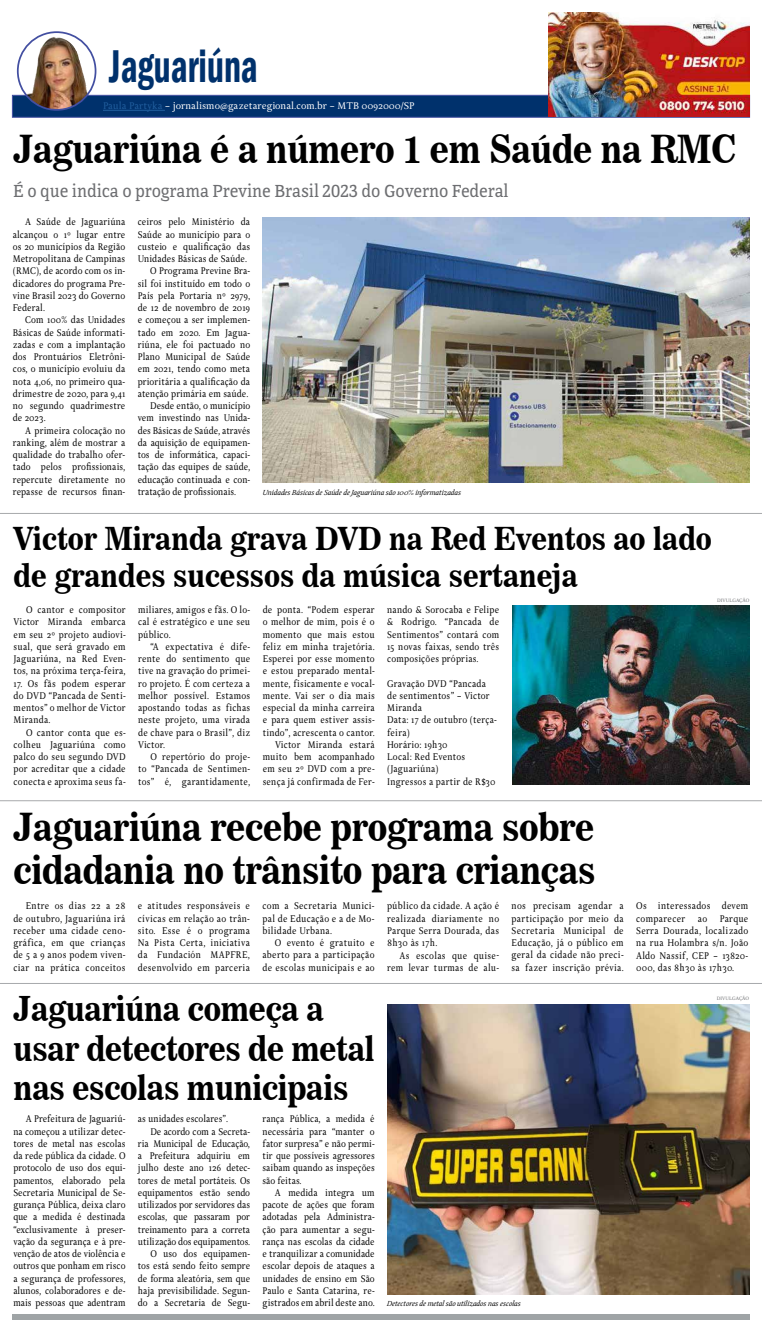
<style>
.page{position:relative;width:762px;height:1332px;background:#fff}
.page>*{position:absolute;margin:0;border:0;box-sizing:border-box;transform-origin:0 0}
.t1{font:600 condensed 47.25px "Franklin Gothic";color:#00316c;scale:.75 1}
.t2{font:38.5px/42.9px "News 706 BT Bold C";letter-spacing:-.01em;color:#000;scale:.9 1}
.t3{font:34.12px/39.4px "News 706 BT Bold C";letter-spacing:-.01em;color:#000;scale:.9 1}
.t4{font:31.5px/36.8px "News 706 BT Bold C";color:#000;scale:.9 1}
.t5{font:18.38px "Directa Serif";letter-spacing:-.01em;color:#6d6e71}
.t6{font:10.5px/12.2px "Delicato Pro";letter-spacing:.01em;color:#000;text-align:justify;scale:.9 1}
.t7{font:10.5px "Delicato Pro";letter-spacing:-.01em;color:#000;scale:.9 1}
.t8{font:10.5px "Delicato Pro";color:#fff}
.t9{font:10.5px/12.2px "Delicato Pro";letter-spacing:.03em;color:#000;text-align:right;scale:.9 1}
.t10{font:italic 7.88px "Delicato Pro";color:#000}
.t11{font:5.25px "Delicato Pro";color:#6d6e71}
.s1{color:#215e9e}
</style>
<div class="page">
<div style="left:12px;top:1314px;width:737px;height:6px;background:#9fa4a6"></div>
<div style="left:12px;top:95px;width:737px;height:23px;background:#00316c;border:1px solid #434fa1"></div>
<hr style="left:103px;top:110px;width:62px;height:1px;background:#215e9e">
<img style="left:34px;top:37px;width:20px;height:44px">
<div style="left:17px;top:31px;width:79px;height:80px;border:2px solid #434fa1;border-radius:50%"></div>
<img style="left:549px;top:12px;width:200px;height:104px">
<hr style="left:0;top:800px;width:761px;height:1px;background:#a7a9ac">
<hr style="left:0;top:513px;width:761px;height:1px;background:#a7a9ac">
<img style="left:262px;top:217px;width:487px;height:265px">
<hr style="left:0;top:983px;width:761px;height:1px;background:#a7a9ac">
<img style="left:387px;top:1004px;width:362px;height:290px">
<img style="left:513px;top:605px;width:236px;height:180px">
<h1 class="t1" style="left:109px;top:34px;width:200px">Jaguariúna</h1>
<p class="t8" style="left:103px;top:100px;width:313px"><span class="s1">Paula Partyka</span> – jornalismo@gazetaregional.com.br – MTB 0092000/SP</p>
<h2 class="t2" style="left:14px;top:127px;width:804px">Jaguariúna é a número 1 em Saúde na RMC</h2>
<h3 class="t5" style="left:13px;top:180px;width:497px">É o que indica o programa Previne Brasil 2023 do Governo Federal</h3>
<p class="t6" style="left:13px;top:216px;width:126px;text-indent:12px">A Saúde de Jaguariúna alcançou o 1º lugar entre os 20 municípios da Região Metropolitana de Campinas (RMC), de acordo com os in&shy;dicadores do programa Pre&shy;vine Brasil 2023 do Governo Federal.</p>
<p class="t6" style="left:13px;top:314px;width:126px;text-indent:12px">Com 100% das Unidades Básicas de Saúde informati&shy;zadas e com a implantação dos Prontuários Eletrôni&shy;cos, o município evoluiu da nota 4,06, no primeiro qua&shy;drimestre de 2020, para 9,41 no segundo quadrimestre de 2023.</p>
<p class="t6" style="left:13px;top:424px;width:126px;text-indent:12px">A primeira colocação no ranking, além de mostrar a qualidade do trabalho ofer&shy;tado pelos profissionais, repercute diretamente no repasse de recursos finan-</p>
<p class="t6" style="left:138px;top:216px;width:126px">ceiros pelo Ministério da</p>
<p class="t6" style="left:138px;top:228px;width:126px">Saúde ao município para o</p>
<p class="t6" style="left:138px;top:241px;width:126px">custeio e qualificação das</p>
<p class="t6" style="left:138px;top:253px;width:123px">Unidades Básicas de Saúde.</p>
<p class="t6" style="left:150px;top:265px;width:113px">O Programa Previne Bra-</p>
<p class="t6" style="left:138px;top:277px;width:126px">sil foi instituído em todo o</p>
<p class="t6" style="left:138px;top:290px;width:126px">País pela Portaria nº 2979,</p>
<p class="t6" style="left:138px;top:302px;width:126px">de 12 de novembro de 2019</p>
<p class="t6" style="left:138px;top:314px;width:126px">e começou a ser implemen-</p>
<p class="t6" style="left:138px;top:326px;width:126px">tado em 2020. Em Jagua-</p>
<p class="t6" style="left:138px;top:339px;width:126px">riúna, ele foi pactuado no</p>
<p class="t6" style="left:138px;top:351px;width:126px">Plano Municipal de Saúde</p>
<p class="t6" style="left:138px;top:363px;width:126px">em 2021, tendo como meta</p>
<p class="t6" style="left:138px;top:375px;width:126px">prioritária a qualificação da</p>
<p class="t6" style="left:138px;top:388px;width:125px">atenção primária em saúde.</p>
<p class="t6" style="left:150px;top:400px;width:113px">Desde então, o município</p>
<p class="t6" style="left:138px;top:412px;width:126px">vem investindo nas Unida-</p>
<p class="t6" style="left:138px;top:424px;width:126px">des Básicas de Saúde, através</p>
<p class="t6" style="left:138px;top:437px;width:126px">da aquisição de equipamen-</p>
<p class="t6" style="left:138px;top:449px;width:126px">tos de informática, capaci-</p>
<p class="t6" style="left:138px;top:461px;width:126px">tação das equipes de saúde,</p>
<p class="t6" style="left:138px;top:473px;width:126px">educação continuada e con-</p>
<p class="t6" style="left:138px;top:486px;width:111px">tratação de profissionais.</p>
<p class="t10" style="left:262px;top:488px;width:200px">Unidades Básicas de Saúde de Jaguariúna são 100% informatizadas</p>
<h3 class="t4" style="left:14px;top:520px;width:777px">Victor Miranda grava DVD na Red Eventos ao lado de grandes sucessos da música sertaneja</h3>
<p class="t6" style="left:14px;top:604px;width:126px;text-indent:12px">O cantor e compositor Victor Miranda embarca em seu 2º projeto audiovi&shy;sual, que será gravado em Jaguariúna, na Red Even&shy;tos, na próxima terça-feira,</p>
<p class="t6" style="left:14px;top:677px;width:126px">17. Os fãs podem esperar do DVD “Pancada de Senti&shy;mentos” o melhor de Victor Miranda.</p>
<p class="t6" style="left:14px;top:726px;width:126px;text-indent:12px">O cantor conta que es&shy;colheu Jaguariúna como palco do seu segundo DVD por acreditar que a cidade conecta e aproxima seus fa-</p>
<p class="t6" style="left:138px;top:604px;width:126px">miliares, amigos e fãs. O lo&shy;cal é estratégico e une seu público.</p>
<p class="t6" style="left:138px;top:641px;width:126px;text-indent:12px">“A expectativa é dife&shy;rente do sentimento que tive na gravação do primei&shy;ro projeto. É com certeza a melhor possível. Estamos apostando todas as fichas neste projeto, uma virada de chave para o Brasil”, diz Victor.</p>
<p class="t6" style="left:138px;top:751px;width:126px;text-indent:12px">O repertório do proje&shy;to “Pancada de Sentimen&shy;tos” é, garantidamente,</p>
<p class="t6" style="left:262px;top:604px;width:126px;text-align:right">de ponta. “Podem esperar o melhor de mim, pois é o momento que mais estou feliz em minha trajetória.<br>Esperei por esse momento e estou preparado mental&shy;mente, fisicamente e vocal&shy;mente. Vai ser o dia mais especial da minha carreira e para quem estiver assis&shy;tindo”, acrescenta o cantor.<br>Victor Miranda estará muito bem acompanhado em seu 2º DVD com a pre&shy;sença já confirmada de Fer-</p>
<p class="t6" style="left:387px;top:604px;width:126px">nando &amp; Sorocaba e Felipe &amp; Rodrigo. “Pancada de Sentimentos” contará com 15 novas faixas, sendo três composições próprias.</p>
<p class="t6" style="left:387px;top:677px;width:123px;text-align:left">Gravação DVD “Pancada de sentimentos” – Victor<br>Miranda<br>Data: 17 de outubro (terça&shy;feira)<br>Horário: 19h30<br>Local: Red Eventos (Jaguariúna)<br>Ingressos a partir de R$30</p>
<h2 class="t2" style="left:14px;top:806px;width:648px">Jaguariúna recebe programa sobre cidadania no trânsito para crianças</h2>
<p class="t11" style="left:717px;top:597px;width:34px">DIVULGAÇÃO</p>
<p class="t6" style="left:13px;top:900px;width:126px;text-indent:12px">Entre os dias 22 a 28 de outubro, Jaguariúna irá receber uma cidade ceno&shy;gráfica, em que crianças de 5 a 9 anos podem viven&shy;ciar na prática conceitos</p>
<p class="t6" style="left:138px;top:900px;width:126px">e atitudes responsáveis e cívicas em relação ao trân&shy;sito. Esse é o programa Na Pista Certa, iniciativa da Fundación MAPFRE, desenvolvido em parceria</p>
<p class="t6" style="left:262px;top:900px;width:126px">com a Secretaria Munici&shy;pal de Educação e a de Mo&shy;bilidade Urbana.</p>
<p class="t6" style="left:262px;top:937px;width:126px;text-indent:12px">O evento é gratuito e aberto para a participação de escolas municipais e ao</p>
<h3 class="t3" style="left:14px;top:989px;width:402px">Jaguariúna começa a usar detectores de metal nas escolas municipais</h3>
<p class="t6" style="left:13px;top:1113px;width:126px;text-indent:12px">A Prefeitura de Jaguariú&shy;na começou a utilizar detec&shy;tores de metal nas escolas da rede pública da cidade. O protocolo de uso dos equi&shy;pamentos, elaborado pela Secretaria Municipal de Se&shy;gurança Pública, deixa claro que a medida é destinada “exclusivamente à preser&shy;vação da segurança e à pre&shy;venção de atos de violência e outros que ponham em risco a segurança de professores, alunos, colaboradores e de&shy;mais pessoas que adentram</p>
<p class="t6" style="left:138px;top:1113px;width:102px">as unidades escolares”.</p>
<p class="t6" style="left:262px;top:1113px;width:126px">rança Pública, a medida é necessária para “manter o fator surpresa” e não permi&shy;tir que possíveis agressores saibam quando as inspeções são feitas.</p>
<p class="t6" style="left:262px;top:1187px;width:126px;text-indent:12px">A medida integra um pacote de ações que foram adotadas pela Administra&shy;ção para aumentar a segu&shy;rança nas escolas da cidade e tranquilizar a comunidade escolar depois de ataques a unidades de ensino em São Paulo e Santa Catarina, re&shy;gistrados em abril deste ano.</p>
<p class="t7" style="left:150px;top:1125px;width:112px">De acordo com a Secreta-</p>
<p class="t7" style="left:138px;top:1137px;width:126px">ria Municipal de Educação,</p>
<p class="t7" style="left:138px;top:1150px;width:126px">a Prefeitura adquiriu em</p>
<p class="t7" style="left:138px;top:1162px;width:126px">julho deste ano 126 detec-</p>
<p class="t7" style="left:138px;top:1174px;width:126px">tores de metal portáteis. Os</p>
<p class="t7" style="left:138px;top:1186px;width:126px">equipamentos estão sendo</p>
<p class="t7" style="left:138px;top:1199px;width:126px">utilizados por servidores das</p>
<p class="t7" style="left:138px;top:1211px;width:126px">escolas, que passaram por</p>
<p class="t7" style="left:138px;top:1223px;width:126px">treinamento para a correta</p>
<p class="t7" style="left:138px;top:1235px;width:126px">utilização dos equipamentos.</p>
<p class="t6" style="left:150px;top:1248px;width:112px">O uso dos equipamen-</p>
<p class="t6" style="left:138px;top:1260px;width:126px">tos está sendo feito sempre</p>
<p class="t6" style="left:138px;top:1272px;width:126px">de forma aleatória, sem que</p>
<p class="t6" style="left:138px;top:1285px;width:126px">haja previsibilidade. Segun-</p>
<p class="t6" style="left:138px;top:1297px;width:126px">do a Secretaria de Segu-</p>
<p class="t6" style="left:387px;top:900px;width:126px">público da cidade. A ação é realizada diariamente no Parque Serra Dourada, das 8h30 às 17h.</p>
<p class="t9" style="left:387px;top:949px;width:126px">As escolas que quise&shy;rem levar turmas de alu-</p>
<p class="t6" style="left:511px;top:900px;width:126px">nos precisam agendar a participação por meio da Secretaria Municipal de Educação, já o público em geral da cidade não preci&shy;sa fazer inscrição prévia.</p>
<p class="t6" style="left:636px;top:900px;width:126px">Os interessados devem comparecer ao Parque Serra Dourada, localizado na rua Holambra s/n. João Aldo Nassif, CEP – 13820- 000, das 8h30 às 17h30.</p>
<p class="t11" style="left:716px;top:995px;width:34px">DIVULGAÇÃO</p>
<p class="t10" style="left:387px;top:1299px;width:135px">Detectores de metal são utilizados nas escolas</p>
</div>
